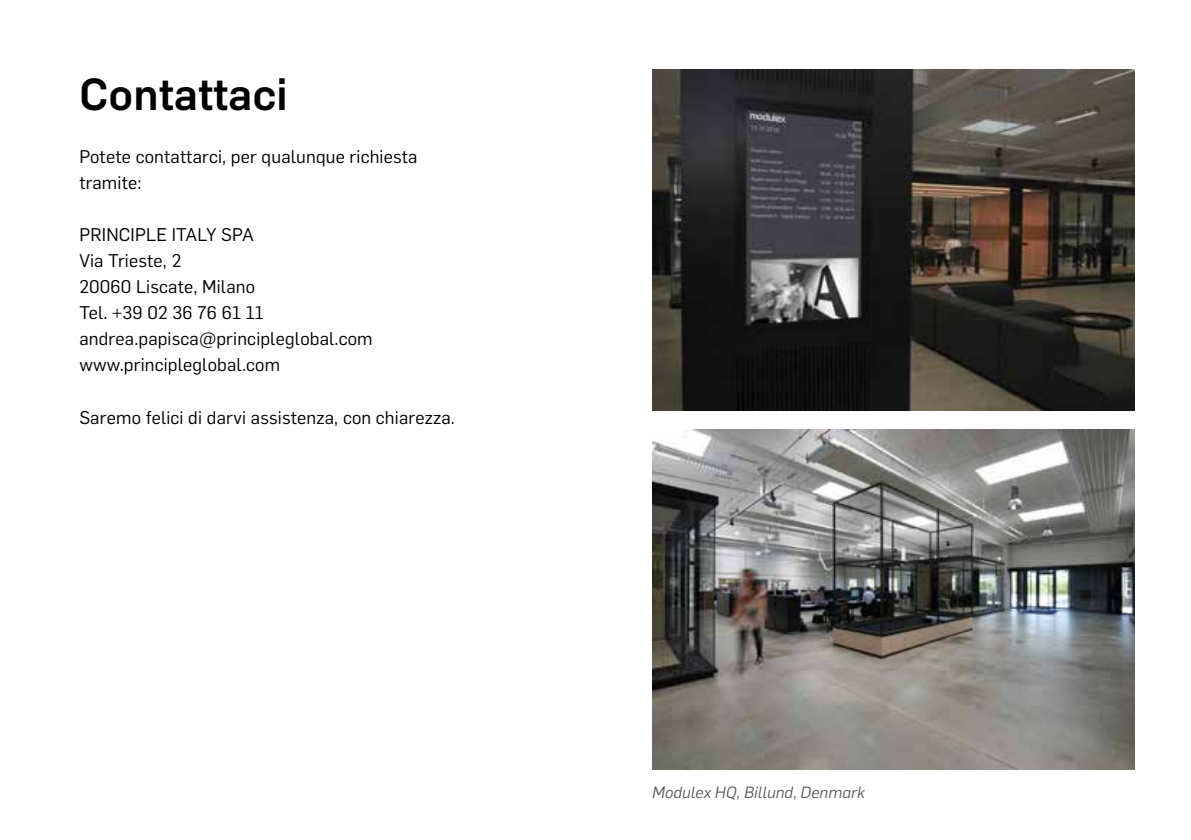
<style>
.page{position:relative;width:1191px;height:840px;background:#fff}
.page>*{position:absolute;margin:0;border:0;box-sizing:border-box;transform-origin:0 0}
.t1{font:500 44px "Flama";letter-spacing:.01em;color:#000}
.t2{font:18px/26px "Flama";letter-spacing:.01em;color:#000}
.t3{font:italic 16px "Flama";letter-spacing:.01em;color:#58595b}
</style>
<div class="page">
<img style="left:652px;top:69px;width:482px;height:341px">
<img style="left:652px;top:429px;width:482px;height:340px">
<h1 class="t1" style="left:79px;top:62px;width:210px">Contattaci</h1>
<p class="t2" style="left:79px;top:143px;width:340px">Potete contattarci, per qualunque richiesta tramite:</p>
<p class="t2" style="left:79px;top:221px;width:295px">PRINCIPLE ITALY SPA<br>Via Trieste, 2<br>20060 Liscate, Milano<br>Tel. +39 02 36 76 61 11 andrea.papisca@principleglobal.com www.principleglobal.com</p>
<p class="t2" style="left:79px;top:403px;width:377px">Saremo felici di darvi assistenza, con chiarezza.</p>
<p class="t3" style="left:652px;top:781px;width:214px">Modulex HQ, Billund, Denmark</p>
</div>
